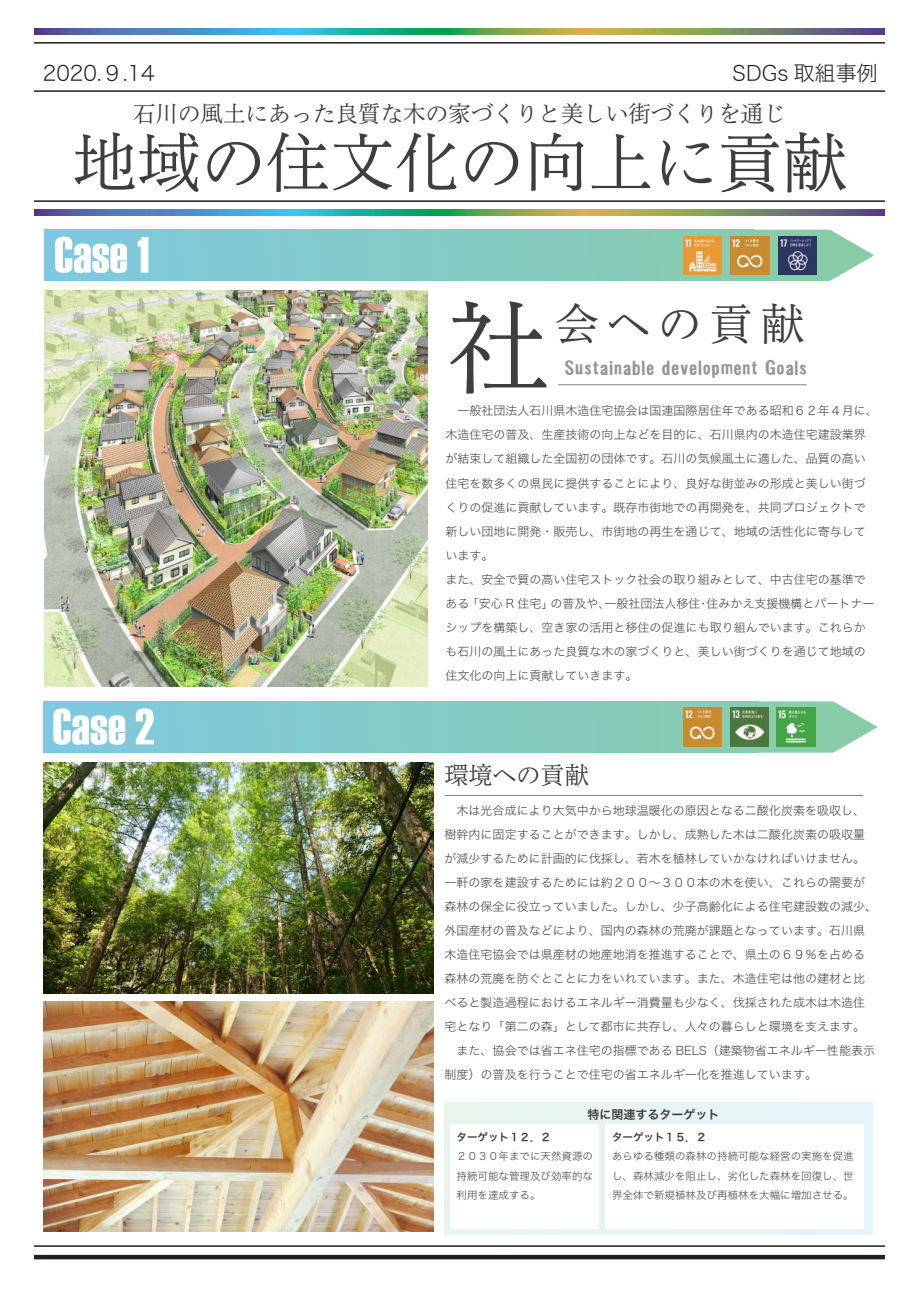
<style>
.page{position:relative;width:919px;height:1289px;background:#fff}
.page>*{position:absolute;margin:0;border:0;box-sizing:border-box;transform-origin:0 0}
.t1{font:101.85px "Toppan Bunkyu Mincho Pr 6 N";color:#3e3e3f}
.t2{font:64.5px "Toppan Bunkyu Mincho Pr 6 N";color:#3e3e3f}
.t3{font:51px "Haettenschweiler";color:#fff}
.t4{font:43.35px "Toppan Bunkyu Mincho Pr 6 N";letter-spacing:.185em;color:#3e3e3f}
.t5{font:33px "e huskypaint";color:#939598;scale:1.09 1}
.t6{font:24px "Toppan Bunkyu Mincho Pr 6 N";color:#3e3e3f}
.t7{font:22.5px "Toppan Bunkyu Mincho Pr 6 N";color:#3e3e3f}
.t8{font:21px "Hiragino Sans W2";color:#231f20}
.t9{font:12px/24px "Hiragino Sans W2";color:#3e3e3f}
.t10{font:12px "Hiragino Sans W6";color:#3e3e3f}
.t11{font:10.5px/19.5px "Hiragino Sans W2";color:#3e3e3f;text-align:justify}
.t12{font:10.5px "Hiragino Sans W6";color:#3e3e3f}
</style>
<div class="page">
<div style="left:444px;top:1102px;width:428px;height:132px;background:#e7f4f3"></div>
<hr style="left:34px;top:42px;width:850px;height:2px;background:#231f20">
<hr style="left:34px;top:90px;width:850px;height:2px;background:#231f20">
<svg style="left:34px;top:28px;width:850px;height:6px;background:#619487"></svg>
<svg style="left:34px;top:210px;width:850px;height:6px;background:#619487"></svg>
<div style="left:34px;top:1254px;width:850px;height:5px;background:#231f20"></div>
<hr style="left:34px;top:1245px;width:850px;height:1px;background:#231f20">
<hr style="left:34px;top:200px;width:850px;height:2px;background:#231f20">
<div style="left:44px;top:701px;width:713px;height:51px;background:linear-gradient(to right,#7ecbe5,#8ac7a7)"></div>
<svg style="left:748px;top:701px;width:129px;height:51px"></svg>
<hr style="left:444px;top:795px;width:419px;height:1px;background:#808285">
<hr style="left:558px;top:384px;width:248px;height:1px;background:#808285">
<div style="left:45px;top:230px;width:708px;height:51px;background:linear-gradient(to right,#7ccbe5,#8fc8a6)"></div>
<svg style="left:744px;top:230px;width:130px;height:51px"></svg>
<img style="left:45px;top:291px;width:382px;height:395px">
<div style="left:451px;top:1124px;width:148px;height:104px;background:#fff"></div>
<div style="left:606px;top:1124px;width:257px;height:104px;background:#fff"></div>
<img style="left:683px;top:708px;width:38px;height:38px">
<img style="left:730px;top:708px;width:38px;height:38px">
<img style="left:776px;top:708px;width:39px;height:38px">
<img style="left:730px;top:236px;width:39px;height:38px">
<img style="left:683px;top:236px;width:38px;height:38px">
<img style="left:778px;top:236px;width:38px;height:38px">
<img style="left:44px;top:763px;width:389px;height:230px">
<img style="left:44px;top:1001px;width:389px;height:230px">
<h3 class="t8" style="left:43px;top:55px;width:113px">2020.９.14</h3>
<h3 class="t8" style="left:732px;top:55px;width:147px">SDGs 取組事例</h3>
<h3 class="t7" style="left:133px;top:92px;width:654px">石川の風土にあった良質な木の家づくりと美しい街づくりを通じ</h3>
<h2 class="t2" style="left:72px;top:103px;width:776px">地域の住文化の向上に貢献</h2>
<h3 class="t3" style="left:54px;top:220px;width:97px">Case 1</h3>
<h3 class="t3" style="left:52px;top:692px;width:103px">Case 2</h3>
<h1 class="t1" style="left:448px;top:254px;width:103px">社</h1>
<h3 class="t4" style="left:555px;top:283px;width:250px">会への貢献</h3>
<h3 class="t5" style="left:564px;top:347px;width:224px">Sustainable development Goals</h3>
<p class="t9" style="left:445px;top:398px;width:433px">　一般社団法人石川県木造住宅協会は国連国際居住年である昭和６２年４月に、木造住宅の普及、生産技術の向上などを目的に、石川県内の木造住宅建設業界が結束して組織した全国初の団体です。石川の気候風土に適した、品質の高い住宅を数多くの県民に提供することにより、良好な街並みの形成と美しい街づくりの促進に貢献しています。既存市街地での再開発を、共同プロジェクトで新しい団地に開発・販売し、市街地の再生を通じて、地域の活性化に寄与しています。<br>また、安全で質の高い住宅ストック社会の取り組みとして、中古住宅の基準である「安心 R 住宅」の普及や、一般社団法人移住・住みかえ支援機構とパートナーシップを構築し、空き家の活用と移住の促進にも取り組んでいます。これらかも石川の風土にあった良質な木の家づくりと、美しい街づくりを通じて地域の住文化の向上に貢献していきます。</p>
<h3 class="t6" style="left:444px;top:752px;width:145px">環境への貢献</h3>
<p class="t9" style="left:444px;top:797px;width:434px">　木は光合成により大気中から地球温暖化の原因となる二酸化炭素を吸収し、樹幹内に固定することができます。しかし、成熟した木は二酸化炭素の吸収量が減少するために計画的に伐採し、若木を植林していかなければいけません。一軒の家を建設するためには約２００～３００本の木を使い、これらの需要が森林の保全に役立っていました。しかし、少子高齢化による住宅建設数の減少、外国産材の普及などにより、国内の森林の荒廃が課題となっています。石川県木造住宅協会では県産材の地産地消を推進することで、県土の６９％を占める森林の荒廃を防ぐとことに力をいれています。また、木造住宅は他の建材と比べると製造過程におけるエネルギー消費量も少なく、伐採された成木は木造住宅となり「第二の森」として都市に共存し、人々の暮らしと環境を支えます。　また、協会では省エネ住宅の指標である BELS（建築物省エネルギー性能表示制度）の普及を行うことで住宅の省エネルギー化を推進しています。</p>
<p class="t10" style="left:587px;top:1103px;width:133px">特に関連するターゲット</p>
<p class="t12" style="left:456px;top:1127px;width:96px">ターゲット１２．２</p>
<p class="t11" style="left:456px;top:1145px;width:138px">２０３０年までに天然資源の持続可能な管理及び効率的な利用を達成する。</p>
<p class="t12" style="left:612px;top:1127px;width:106px">ターゲット１５．２　</p>
<p class="t11" style="left:612px;top:1145px;width:243px">あらゆる種類の森林の持続可能な経営の実施を促進し、森林減少を阻止し、劣化した森林を回復し、世界全体で新規植林及び再植林を大幅に増加させる。</p>
</div>
